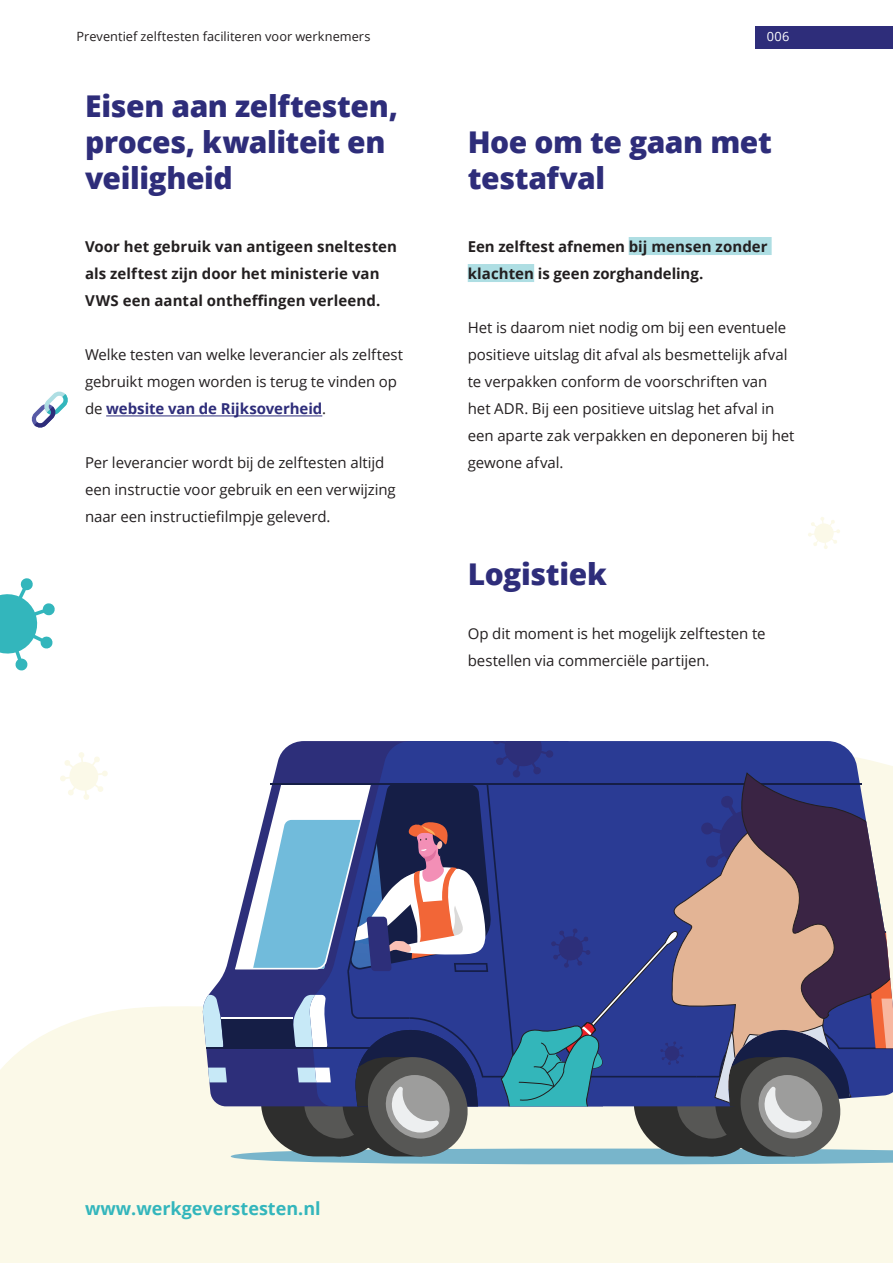
<style>
.page{position:relative;width:893px;height:1263px;background:#fff}
.page>*{position:absolute;margin:0;border:0;box-sizing:border-box;transform-origin:0 0}
.t1{font:800 30px/36px "Open Sans";letter-spacing:-.015em;color:#2e2d7a}
.t2{font:700 18px "Open Sans";color:#33b6bc}
.t3{font:15px/27px "Open Sans";letter-spacing:-.005em;color:#231f20}
.t4{font:700 15px/27px "Open Sans";letter-spacing:.005em;color:#231f20}
.t5{font:12.75px "Open Sans";letter-spacing:.005em;color:#231f20}
.t6{font:12.75px "Open Sans";color:#fff}
.s1{font-weight:700;color:#2e2d7a}
</style>
<div class="page">
<div style="left:755px;top:26px;width:138px;height:23px;background:#2e2d7a"></div>
<div style="left:0;top:1006px;width:893px;height:257px;background:#fbf9e8"></div>
<div style="left:629px;top:237px;width:143px;height:18px;background:#aedee3"></div>
<div style="left:468px;top:264px;width:66px;height:18px;background:#aedee3"></div>
<hr style="left:106px;top:416px;width:216px;height:1px;background:#2e2d7a">
<svg style="left:32px;top:392px;width:36px;height:36px"></svg>
<svg style="left:0;top:578px;width:55px;height:93px"></svg>
<svg style="left:203px;top:741px;width:690px;height:423px;background:#646c95"></svg>
<svg style="left:808px;top:517px;width:32px;height:32px"></svg>
<svg style="left:60px;top:752px;width:48px;height:48px"></svg>
<p class="t5" style="left:77px;top:28px;width:295px">Preventief zelftesten faciliteren voor werknemers</p>
<p class="t6" style="left:767px;top:28px;width:24px">006</p>
<h1 class="t1" style="left:85px;top:87px;width:314px">Eisen aan zelftesten, proces, kwaliteit en veiligheid</h1>
<p class="t4" style="left:85px;top:233px;width:314px">Voor het gebruik van antigeen sneltesten als zelftest zijn door het ministerie van<br>VWS een aantal ontheffingen verleend.</p>
<p class="t3" style="left:85px;top:341px;width:320px">Welke testen van welke leverancier als zelftest gebruikt mogen worden is terug te vinden op de <span class="s1">website van de Rijksoverheid</span>.</p>
<p class="t3" style="left:85px;top:449px;width:312px">Per leverancier wordt bij de zelftesten altijd een instructie voor gebruik en een verwijzing naar een instructiefilmpje geleverd.</p>
<h1 class="t1" style="left:468px;top:123px;width:306px">Hoe om te gaan met testafval</h1>
<p class="t4" style="left:468px;top:233px;width:301px">Een zelftest afnemen bij mensen zonder klachten is geen zorghandeling.</p>
<p class="t3" style="left:468px;top:314px;width:328px">Het is daarom niet nodig om bij een eventuele positieve uitslag dit afval als besmettelijk afval te verpakken conform de voorschriften van<br>het ADR. Bij een positieve uitslag het afval in een aparte zak verpakken en deponeren bij het gewone afval.</p>
<h1 class="t1" style="left:468px;top:555px;width:141px">Logistiek</h1>
<p class="t3" style="left:468px;top:620px;width:299px">Op dit moment is het mogelijk zelftesten te bestellen via commerciële partijen.</p>
<p class="t2" style="left:85px;top:1196px;width:237px">www.werkgeverstesten.nl</p>
</div>
